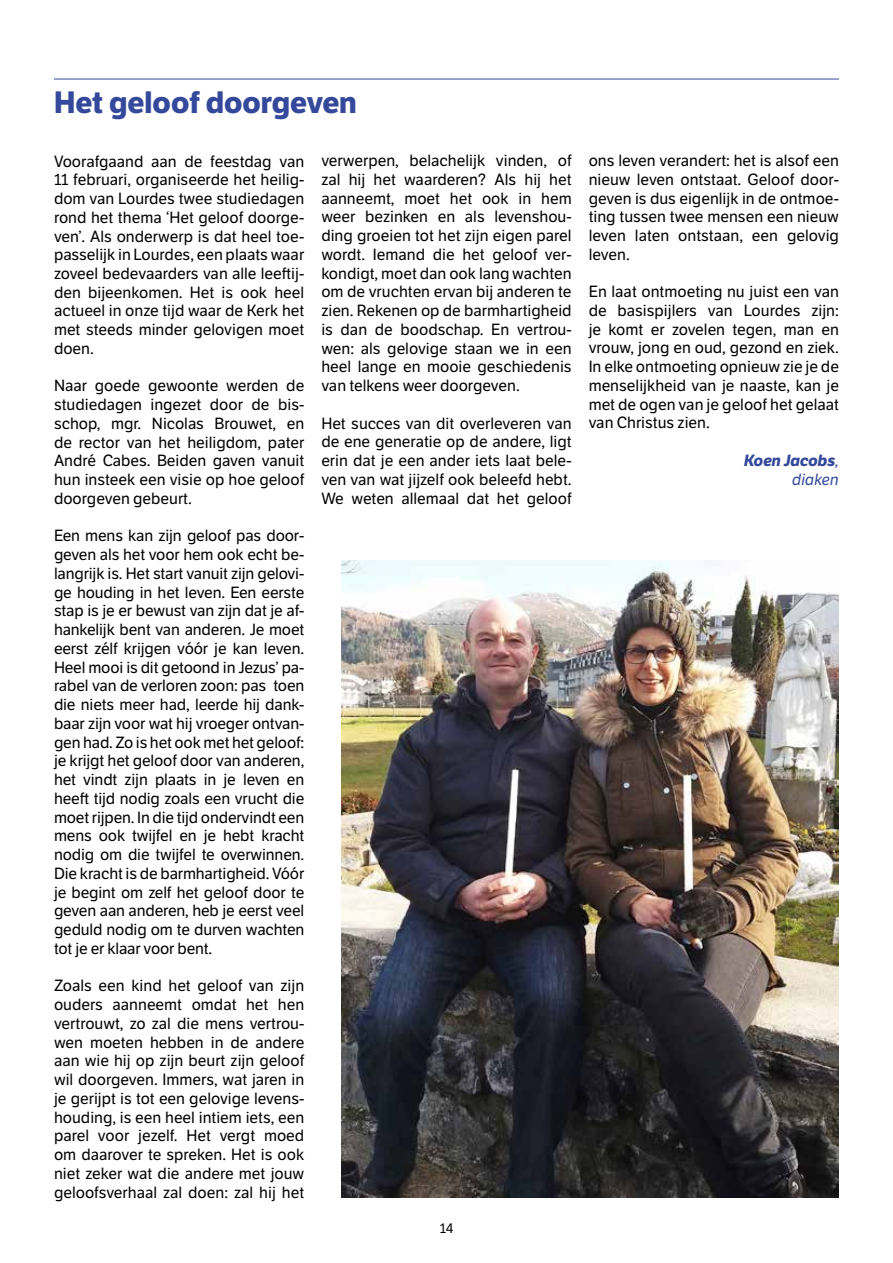
<style>
.page{position:relative;width:893px;height:1263px;background:#fff}
.page>*{position:absolute;margin:0;border:0;box-sizing:border-box;transform-origin:0 0}
.t1{font:700 30px "LFT Etica";color:#34499b}
.t2{font:15.75px/18.8px "LFT Etica";color:#000;text-align:justify}
.t3{font:italic 700 15.75px/18.8px "LFT Etica";color:#34499b;text-align:right}
.t4{font:13.5px "LFT Etica";color:#000}
.s1{font-weight:400}
</style>
<div class="page">
<hr style="left:54px;top:79px;width:785px;height:1px;background:#34499b">
<img style="left:341px;top:560px;width:498px;height:638px">
<h1 class="t1" style="left:54px;top:84px;width:304px">Het geloof doorgeven</h1>
<p class="t2" style="left:54px;top:152px;width:252px">Voorafgaand aan de feestdag van 11 februari, organiseerde het heilig&shy;dom van Lourdes twee studiedagen rond het thema ‘Het geloof doorge&shy;ven’. Als onderwerp is dat heel toe&shy;passelijk in Lourdes, een plaats waar zoveel bedevaarders van alle leeftij&shy;den bijeenkomen. Het is ook heel actueel in onze tijd waar de Kerk het met steeds minder gelovigen moet doen.</p>
<p class="t2" style="left:54px;top:377px;width:252px">Naar goede gewoonte werden de studiedagen ingezet door de bis&shy;schop, mgr. Nicolas Brouwet, en de rector van het heiligdom, pater André Cabes. Beiden gaven vanuit hun insteek een visie op hoe geloof doorgeven gebeurt.</p>
<p class="t2" style="left:54px;top:527px;width:252px">Een mens kan zijn geloof pas door&shy;geven als het voor hem ook echt be&shy;langrijk is. Het start vanuit zijn gelovi&shy;ge houding in het leven. Een eerste stap is je er bewust van zijn dat je af&shy;hankelijk bent van anderen. Je moet eerst zélf krijgen vóór je kan leven.<br>Heel mooi is dit getoond in Jezus’ pa&shy;rabel van de verloren zoon: pas toen die niets meer had, leerde hij dank&shy;baar zijn voor wat hij vroeger ontvan&shy;gen had. Zo is het ook met het geloof: je krijgt het geloof door van anderen, het vindt zijn plaats in je leven en heeft tijd nodig zoals een vrucht die moet rijpen. In die tijd ondervindt een mens ook twijfel en je hebt kracht nodig om die twijfel te overwinnen.<br>Die kracht is de barmhartigheid. Vóór je begint om zelf het geloof door te geven aan anderen, heb je eerst veel geduld nodig om te durven wachten tot je er klaar voor bent.</p>
<p class="t2" style="left:54px;top:977px;width:252px">Zoals een kind het geloof van zijn ouders aanneemt omdat het hen vertrouwt, zo zal die mens vertrou&shy;wen moeten hebben in de andere aan wie hij op zijn beurt zijn geloof wil doorgeven. Immers, wat jaren in je gerijpt is tot een gelovige levens&shy;houding, is een heel intiem iets, een parel voor jezelf. Het vergt moed om daarover te spreken. Het is ook niet zeker wat die andere met jouw geloofsverhaal zal doen: zal hij het</p>
<p class="t2" style="left:321px;top:152px;width:252px">verwerpen, belachelijk vinden, of zal hij het waarderen? Als hij het aanneemt, moet het ook in hem weer bezinken en als levenshou&shy;ding groeien tot het zijn eigen parel wordt. Iemand die het geloof ver&shy;kondigt, moet dan ook lang wachten om de vruchten ervan bij anderen te zien. Rekenen op de barmhartigheid is dan de boodschap. En vertrou&shy;wen: als gelovige staan we in een heel lange en mooie geschiedenis van telkens weer doorgeven.</p>
<p class="t2" style="left:321px;top:414px;width:252px">Het succes van dit overleveren van de ene generatie op de andere, ligt erin dat je een ander iets laat bele&shy;ven van wat jijzelf ook beleefd hebt.<br>We weten allemaal dat het geloof</p>
<p class="t4" style="left:440px;top:1220px;width:15px">14</p>
<p class="t2" style="left:589px;top:151px;width:252px">ons leven verandert: het is alsof een nieuw leven ontstaat. Geloof door&shy;geven is dus eigenlijk in de ontmoe&shy;ting tussen twee mensen een nieuw leven laten ontstaan, een gelovig leven.</p>
<p class="t2" style="left:589px;top:283px;width:252px">En laat ontmoeting nu juist een van de basispijlers van Lourdes zijn: je komt er zovelen tegen, man en vrouw, jong en oud, gezond en ziek.<br>In elke ontmoeting opnieuw zie je de menselijkheid van je naaste, kan je met de ogen van je geloof het gelaat van Christus zien.</p>
<p class="t3" style="left:744px;top:451px;width:96px">Koen Jacobs<span class="s1">, diaken</span></p>
</div>
